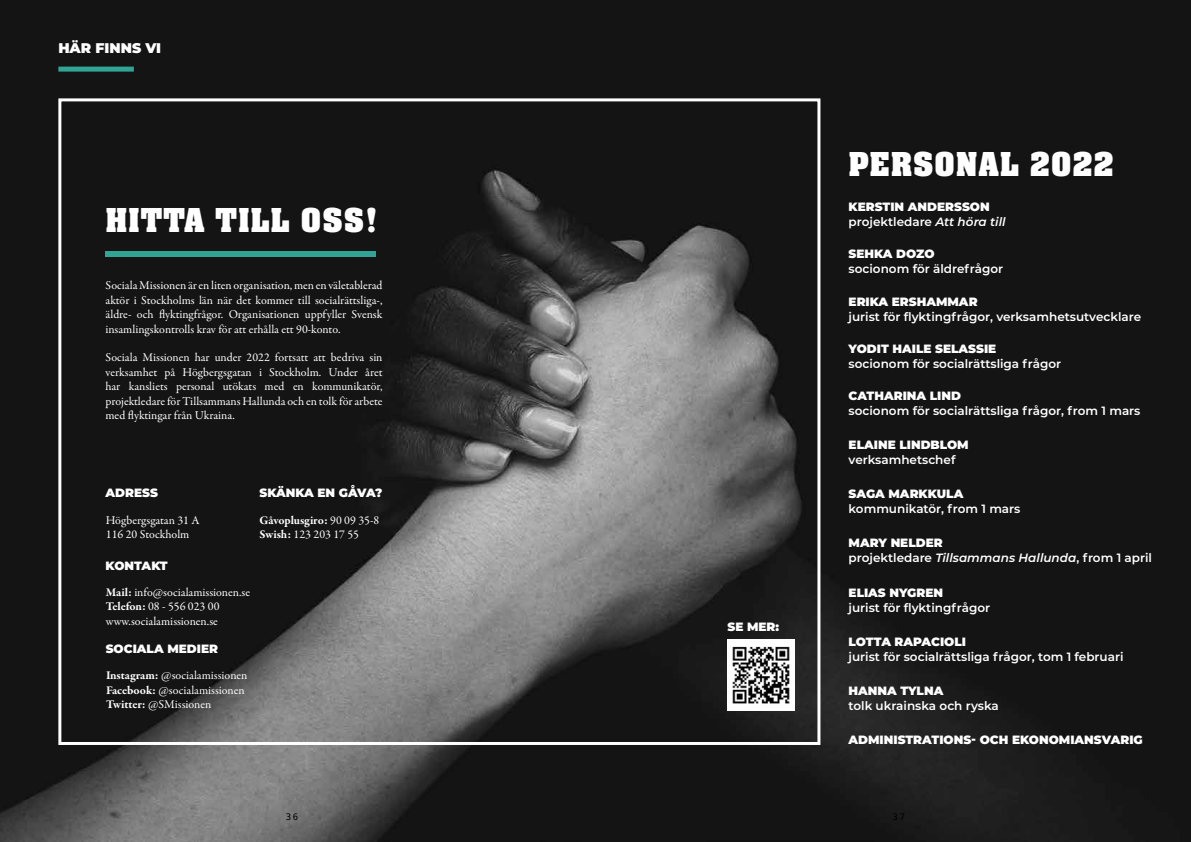
<style>
.page{position:relative;width:1191px;height:842px;background:#fff}
.page>*{position:absolute;margin:0;border:0;box-sizing:border-box;transform-origin:0 0}
.t1{font:700 36px "Neue Aachen Pro";letter-spacing:.015em;color:#fff}
.t2{font:900 14px "Montserrat";color:#fff}
.t3{font:12px/14.4px "Garamond Premr Pro";color:#fff}
.t4{font:600 12px "Montserrat";color:#fff}
.t5{font:900 12px "Montserrat";color:#fff}
.t6{font:700 12px/14.4px "Garamond Premr Pro";letter-spacing:-.005em;color:#fff}
.t7{font:9px "Hack";color:#000}
.s1{font-weight:700}
.s2{font-weight:400}
.s3{font-style:italic}
</style>
<div class="page">
<img style="left:0;top:0;width:1191px;height:842px">
<div style="left:58px;top:67px;width:76px;height:5px;background:#31a496"></div>
<div style="left:58px;top:98px;width:762px;height:647px;border:3px solid #fff"></div>
<div style="left:105px;top:251px;width:271px;height:5px;background:#31a496"></div>
<img style="left:727px;top:639px;width:67px;height:71px">
<p class="t2" style="left:58px;top:38px;width:104px">HÄR FINNS VI</p>
<h1 class="t1" style="left:105px;top:200px;width:274px">HITTA TILL OSS!</h1>
<p class="t3" style="left:105px;top:279px;width:278px;text-align:justify">Sociala Missionen är en liten organisation, men en väletablerad aktör i Stockholms län när det kommer till socialrättsliga-, äldre- och flyktingfrågor. Organisationen uppfyller Svensk insamlingskontrolls krav för att erhålla ett 90-konto.</p>
<p class="t3" style="left:105px;top:351px;width:278px;text-align:justify">Sociala Missionen har under 2022 fortsatt att bedriva sin verksamhet på Högbergsgatan i Stockholm. Under året har kansliets personal utökats med en kommunikatör, projektledare för Tillsammans Hallunda och en tolk för arbete med flyktingar från Ukraina.</p>
<p class="t5" style="left:105px;top:484px;width:54px">ADRESS</p>
<p class="t3" style="left:106px;top:513px;width:95px">Högbergsgatan 31 A<br>116 20 Stockholm</p>
<p class="t5" style="left:105px;top:556px;width:64px">KONTAKT</p>
<p class="t3" style="left:106px;top:585px;width:146px"><span class="s1">Mail:</span> info@socialamissionen.se<br><span class="s1">Telefon:</span> 08 - 556 023 00 www.socialamissionen.se</p>
<p class="t5" style="left:106px;top:640px;width:114px">SOCIALA MEDIER</p>
<p class="t3" style="left:106px;top:669px;width:143px"><span class="s1">Instagram:</span> @socialamissionen<br><span class="s1">Facebook:</span> @socialamissionen<br><span class="s1">Twitter:</span> @SMissionen</p>
<p class="t5" style="left:259px;top:484px;width:124px">SKÄNKA EN GÅVA?</p>
<p class="t6" style="left:259px;top:513px;width:121px">Gåvoplusgiro: <span class="s2">90 09 35-8<br></span>Swish: <span class="s2">123 203 17 55</span></p>
<p class="t7" style="left:286px;top:811px;width:14px">36</p>
<p class="t5" style="left:727px;top:617px;width:53px">SE MER:</p>
<h1 class="t1" style="left:848px;top:144px;width:267px">PERSONAL 2022</h1>
<p class="t5" style="left:848px;top:198px;width:143px">KERSTIN ANDERSSON</p>
<p class="t4" style="left:848px;top:214px;width:159px">projektledare <span class="s3">Att höra till</span></p>
<p class="t5" style="left:848px;top:245px;width:88px">SEHKA DOZO</p>
<p class="t4" style="left:848px;top:261px;width:156px">socionom för äldrefrågor</p>
<p class="t5" style="left:848px;top:292px;width:130px">ERIKA ERSHAMMAR</p>
<p class="t4" style="left:848px;top:308px;width:294px">jurist för flyktingfrågor, verksamhetsutvecklare</p>
<p class="t5" style="left:848px;top:339px;width:149px">YODIT HAILE SELASSIE</p>
<p class="t4" style="left:848px;top:355px;width:214px">socionom för socialrättsliga frågor</p>
<p class="t5" style="left:848px;top:386px;width:114px">CATHARINA LIND</p>
<p class="t4" style="left:848px;top:402px;width:293px">socionom för socialrättsliga frågor, from 1 mars</p>
<p class="t5" style="left:848px;top:436px;width:122px">ELAINE LINDBLOM</p>
<p class="t4" style="left:848px;top:451px;width:108px">verksamhetschef</p>
<p class="t5" style="left:848px;top:485px;width:116px">SAGA MARKKULA</p>
<p class="t4" style="left:848px;top:500px;width:173px">kommunikatör, from 1 mars</p>
<p class="t5" style="left:848px;top:534px;width:96px">MARY NELDER</p>
<p class="t4" style="left:848px;top:550px;width:305px">projektledare <span class="s3">Tillsammans Hallunda</span>, from 1 april</p>
<p class="t5" style="left:848px;top:583px;width:96px">ELIAS NYGREN</p>
<p class="t4" style="left:848px;top:599px;width:143px">jurist för flyktingfrågor</p>
<p class="t5" style="left:848px;top:633px;width:119px">LOTTA RAPACIOLI</p>
<p class="t4" style="left:848px;top:648px;width:276px">jurist för socialrättsliga frågor, tom 1 februari</p>
<p class="t5" style="left:848px;top:682px;width:96px">HANNA TYLNA</p>
<p class="t4" style="left:848px;top:697px;width:152px">tolk ukrainska och ryska</p>
<p class="t5" style="left:848px;top:731px;width:296px">ADMINISTRATIONS- OCH EKONOMIANSVARIG</p>
</div>
